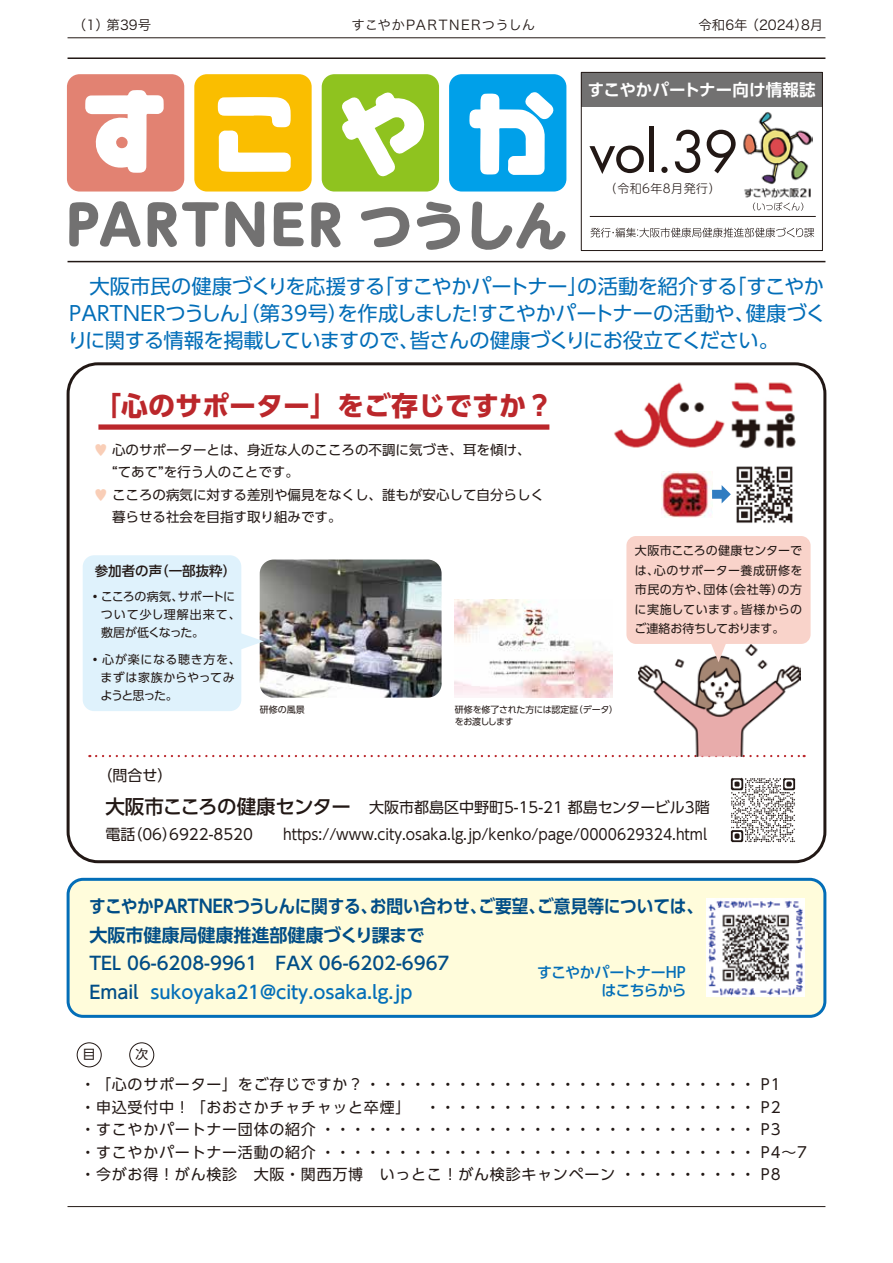
<style>
.page{position:relative;width:893px;height:1263px;background:#fff}
.page>*{position:absolute;margin:0;border:0;box-sizing:border-box;transform-origin:0 0}
.t1{font:63px "Futura T";color:#221815}
.t2{font:700 27px "UD Shin Go Pr 6 N";color:#bb272b}
.t3{font:20.25px/27px "UD Shin Go Pr 6 N";letter-spacing:-.02em;color:#036eb8;text-align:justify}
.t4{font:500 18px/28.5px "UD Shin Go Pr 6 N";color:#004d86}
.t5{font:700 18px/28.5px "UD Shin Go Pr 6 N De";letter-spacing:-.01em;color:#004d86;scale:.93 1}
.t6{font:700 16.5px "UD Shin Go Pr 6 N De";letter-spacing:.005em;color:#fff}
.t7{font:15px/22.5px "UD Shin Go Pr 6 N";letter-spacing:.05em;color:#221815}
.t8{font:15px/31.8px "UD Shin Go Pr 6 N";color:#221815}
.t9{font:500 15px/18px "UD Shin Go Pr 6 N";letter-spacing:-.065em;color:#036eb8;text-align:right}
.t10{font:13.5px/22.5px "UD Shin Go Pr 6 N";color:#221815}
.t11{font:13.5px "Hira Kaku Pro W3";color:#221815}
.t12{font:13.5px "Hira Kaku Pro W3";letter-spacing:.06em;color:#221815}
.t13{font:500 13.5px "UD Shin Go Pr 6 N";color:#221815}
.t14{font:12.75px "UD Shin Go Pr 6 N";color:#221815}
.t15{font:12px/19.5px "UD Shin Go Pr 6 N";letter-spacing:.02em;color:#221815;text-align:justify}
.t16{font:12px/18px "UD Shin Go Pr 6 N";color:#221815}
.t17{font:12px/18px "UD Shin Go Pr 6 N";letter-spacing:.04em;color:#221815}
.t18{font:300 12px "UD Shin M Go Pr 6 N";letter-spacing:.035em;color:#221815}
.t19{font:9px/12.8px "UD Shin Go Pr 6 N";letter-spacing:-.02em;color:#221815}
.s1{color:#f9ceb7}
.s2{font-weight:500;font-size:19.5px}
.s3{color:#036eb8}
</style>
<div class="page">
<div style="left:67px;top:362px;width:759px;height:501px;border:3px solid #221815;border-radius:30px"></div>
<div style="left:68px;top:879px;width:757px;height:137px;background:#fffcdb;border-radius:15px"></div>
<div style="left:67px;top:878px;width:759px;height:140px;border:3px solid #036eb8;border-radius:15px"></div>
<div style="left:581px;top:72px;width:241px;height:34px;background:#727171"></div>
<div style="left:581px;top:72px;width:242px;height:179px;border:1px solid #221815"></div>
<div style="left:77px;top:1042px;width:24px;height:25px;border:1px solid #221815;border-radius:50%"></div>
<hr style="left:68px;top:1206px;width:757px;height:1px;background:#221815">
<hr style="left:68px;top:37px;width:757px;height:1px;background:#221815">
<hr style="left:68px;top:57px;width:757px;height:2px;background:#221815">
<hr style="left:68px;top:261px;width:757px;height:1px;background:#221815">
<svg style="left:225px;top:201px;width:39px;height:46px"></svg>
<svg style="left:311px;top:202px;width:30px;height:46px"></svg>
<svg style="left:274px;top:202px;width:30px;height:44px"></svg>
<svg style="left:361px;top:207px;width:49px;height:40px"></svg>
<svg style="left:69px;top:201px;width:72px;height:46px"></svg>
<svg style="left:471px;top:201px;width:95px;height:49px"></svg>
<svg style="left:148px;top:202px;width:71px;height:45px"></svg>
<svg style="left:417px;top:201px;width:43px;height:49px"></svg>
<div style="left:67px;top:74px;width:117px;height:118px;background:#e28272;border-radius:13px"></div>
<div style="left:194px;top:74px;width:118px;height:118px;background:#fabe00;border-radius:13px"></div>
<div style="left:322px;top:74px;width:117px;height:118px;background:#8fc31f;border-radius:13px"></div>
<div style="left:449px;top:74px;width:117px;height:118px;background:#00a0e9;border-radius:13px"></div>
<svg style="left:218px;top:97px;width:73px;height:75px"></svg>
<svg style="left:342px;top:92px;width:83px;height:85px"></svg>
<svg style="left:85px;top:90px;width:79px;height:83px"></svg>
<svg style="left:469px;top:92px;width:85px;height:83px"></svg>
<svg style="left:590px;top:227px;width:224px;height:10px"></svg>
<hr style="left:590px;top:216px;width:226px;height:1px;background:#221815">
<img style="left:743px;top:112px;width:70px;height:86px">
<svg style="left:753px;top:202px;width:50px;height:9px"></svg>
<div style="left:129px;top:1042px;width:25px;height:25px;border:1px solid #221815;border-radius:50%"></div>
<img style="left:455px;top:600px;width:158px;height:98px">
<img style="left:707px;top:899px;width:97px;height:98px">
<img style="left:614px;top:382px;width:182px;height:66px">
<img style="left:260px;top:559px;width:182px;height:139px">
<img style="left:662px;top:471px;width:49px;height:46px">
<img style="left:736px;top:466px;width:57px;height:57px">
<div style="left:712px;top:490px;width:11px;height:9px;background:#2f7cc1"></div>
<svg style="left:722px;top:485px;width:9px;height:18px"></svg>
<svg style="left:96px;top:755px;width:709px;height:2px"></svg>
<div style="left:98px;top:424px;width:451px;height:6px;background:#bb272b"></div>
<div style="left:83px;top:555px;width:158px;height:156px;background:#dff2fc;border-radius:11px"></div>
<svg style="left:241px;top:633px;width:23px;height:16px"></svg>
<img style="left:639px;top:644px;width:162px;height:112px">
<div style="left:626px;top:536px;width:185px;height:108px;background:#f9d3ca;border-radius:10px"></div>
<svg style="left:710px;top:644px;width:17px;height:18px"></svg>
<img style="left:730px;top:777px;width:66px;height:66px">
<p class="t11" style="left:73px;top:13px;width:80px">（1）第39号</p>
<p class="t12" style="left:351px;top:13px;width:186px">すこやかPARTNERつうしん</p>
<p class="t11" style="left:698px;top:13px;width:126px">令和6年 （2024）8月</p>
<p class="t6" style="left:588px;top:76px;width:229px">すこやかパートナー向け情報誌</p>
<h1 class="t1" style="left:589px;top:116px;width:151px">vol.39</h1>
<p class="t18" style="left:605px;top:179px;width:117px">（令和6年8月発行）</p>
<h3 class="t3" style="left:65px;top:272px;width:762px">　大阪市民の健康づくりを応援する「すこやかパートナー」の活動を紹介する「すこやかＰＡＲＴＮＥＲつうしん」（第39号）を作成しました！すこやかパートナーの活動や、健康づくりに関する情報を掲載していますので、皆さんの健康づくりにお役立てください。</h3>
<h2 class="t2" style="left:94px;top:383px;width:460px">「心のサポーター」をご存じですか？</h2>
<p class="t10" style="left:94px;top:438px;width:451px"><span class="s1">♥</span> 心のサポーターとは、身近な人のこころの不調に気づき、耳を傾け、　 “てあて”を行う人のことです。<br><span class="s1">♥</span> こころの病気に対する差別や偏見をなくし、誰もが安心して自分らしく　 暮らせる社会を目指す取り組みです。</p>
<p class="t13" style="left:95px;top:559px;width:143px">参加者の声（一部抜粋）</p>
<p class="t16" style="left:101px;top:587px;width:141px;text-indent:-12px">・こころの病気、サポートについて少し理解出来て、敷居が低くなった。</p>
<p class="t17" style="left:101px;top:650px;width:142px;text-indent:-12px">・心が楽になる聴き方を、まずは家族からやってみようと思った。</p>
<p class="t19" style="left:260px;top:702px;width:47px">研修の風景</p>
<p class="t19" style="left:455px;top:702px;width:165px">研修を修了された方には認定証（データ）をお渡しします</p>
<p class="t15" style="left:634px;top:540px;width:169px">大阪市こころの健康センターでは、心のサポーター養成研修を市民の方や、団体（会社等）の方に実施しています。皆様からのご連絡お待ちしております。</p>
<p class="t8" style="left:105px;top:759px;width:606px;text-indent:-8px">（問合せ）　<br><span class="s2">大阪市こころの健康センター</span> 大阪市都島区中野町5-15-21 都島センタービル3階</p>
<p class="t8" style="left:105px;top:818px;width:603px">電話（06）6922-8520　　https://www.city.osaka.lg.jp/kenko/page/0000629324.html</p>
<p class="t5" style="left:89px;top:891px;width:662px">すこやかＰＡＲＴＮＥＲつうしんに関する、お問い合わせ、ご要望、ご意見等については、大阪市健康局健康推進部健康づくり課まで</p>
<p class="t4" style="left:89px;top:948px;width:362px">TEL 06-6208-9961　FAX 06-6202-6967<br>Email <span class="s3">sukoyaka21@city.osaka.lg.jp</span></p>
<p class="t9" style="left:537px;top:963px;width:153px">すこやかパートナーＨＰはこちらから</p>
<p class="t14" style="left:83px;top:1044px;width:14px">目</p>
<p class="t14" style="left:135px;top:1044px;width:14px">次</p>
<p class="t7" style="left:80px;top:1073px;width:728px">・「心のサポーター」をご存じですか？・・・・・・・・・・・・・・・・・・・・・・・・・・ P1<br>・申込受付中！「おおさかチャチャッと卒煙」 ・・・・・・・・・・・・・・・・・・・・・・ P2<br>・すこやかパートナー団体の紹介・・・・・・・・・・・・・・・・・・・・・・・・・・・・・ P3<br>・すこやかパートナー活動の紹介・・・・・・・・・・・・・・・・・・・・・・・・・・・・・ P4～7・今がお得！がん検診　大阪・関西万博　いっとこ！がん検診キャンペーン・・・・・・・・・ P8</p>
</div>
